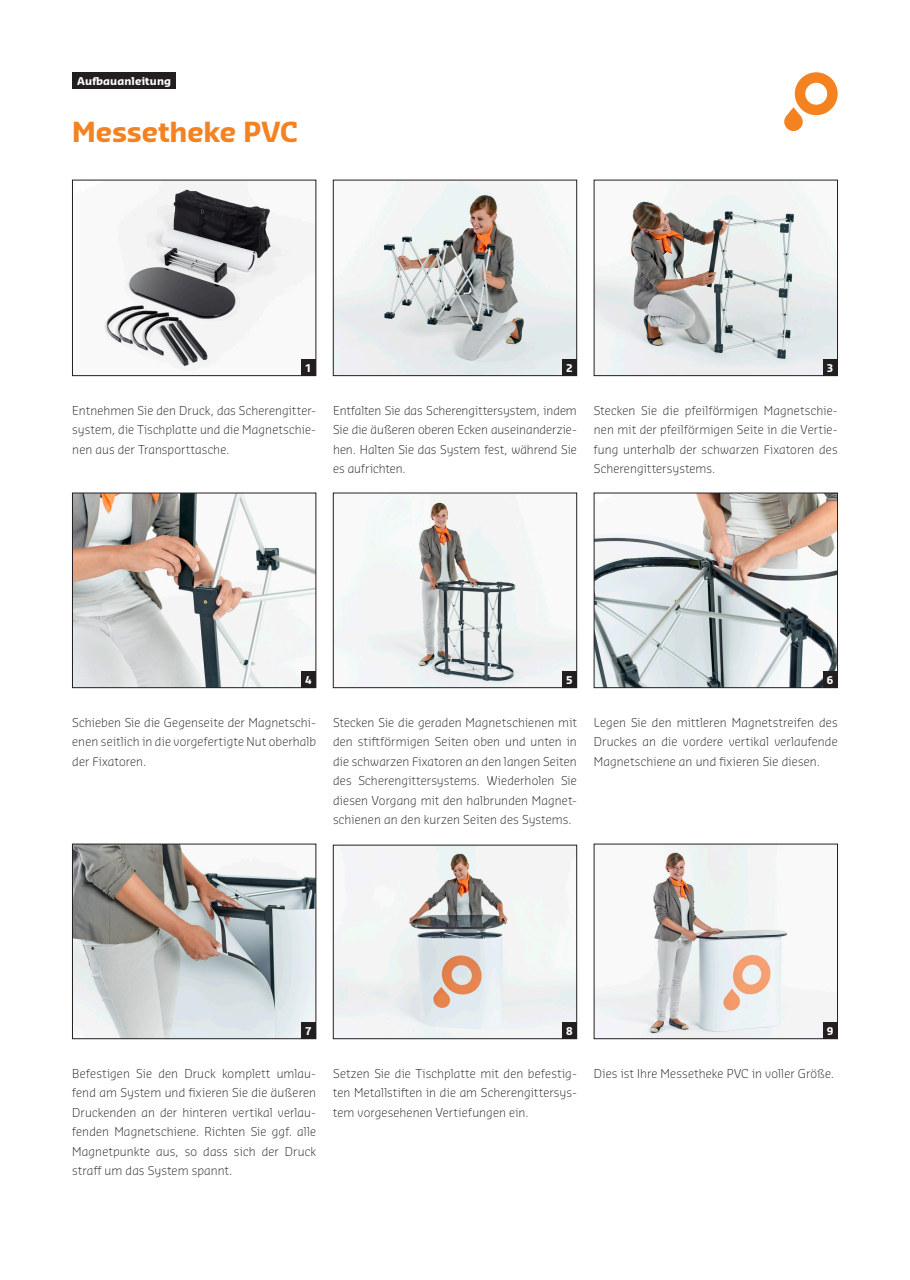
<style>
.page{position:relative;width:910px;height:1280px;background:#fff}
.page>*{position:absolute;margin:0;border:0;box-sizing:border-box;transform-origin:0 0}
.Überschriften{font:700 27px "Sansa Pro";letter-spacing:-.01em;color:#f58220}
.t1{font:300 12px/19.5px "Sansa Pro";letter-spacing:.01em;color:#231f20;text-align:justify}
.Highlight_schwarzen{font:700 10.5px "Sansa Pro";letter-spacing:.015em;color:#fff}
</style>
<div class="page">
<div style="left:72px;top:72px;width:103px;height:17px;background:#231f20"></div>
<svg style="left:784px;top:72px;width:54px;height:59px"></svg>
<img style="left:104px;top:182px;width:210px;height:189px">
<div style="left:72px;top:180px;width:244px;height:196px;border:1px solid #231f20"></div>
<div style="left:301px;top:359px;width:15px;height:17px;background:#231f20"></div>
<img style="left:335px;top:182px;width:240px;height:192px">
<div style="left:333px;top:180px;width:244px;height:196px;border:1px solid #231f20"></div>
<div style="left:562px;top:359px;width:15px;height:17px;background:#231f20"></div>
<img style="left:596px;top:182px;width:240px;height:192px">
<div style="left:594px;top:180px;width:244px;height:196px;border:1px solid #231f20"></div>
<div style="left:823px;top:359px;width:15px;height:17px;background:#231f20"></div>
<img style="left:74px;top:495px;width:240px;height:191px">
<div style="left:72px;top:493px;width:244px;height:195px;border:1px solid #231f20"></div>
<div style="left:301px;top:671px;width:15px;height:17px;background:#231f20"></div>
<img style="left:335px;top:495px;width:240px;height:191px">
<div style="left:333px;top:493px;width:244px;height:195px;border:1px solid #231f20"></div>
<div style="left:562px;top:671px;width:15px;height:17px;background:#231f20"></div>
<img style="left:596px;top:495px;width:240px;height:191px">
<div style="left:594px;top:493px;width:244px;height:195px;border:1px solid #231f20"></div>
<div style="left:823px;top:671px;width:15px;height:17px;background:#231f20"></div>
<img style="left:74px;top:846px;width:240px;height:191px">
<div style="left:72px;top:844px;width:244px;height:195px;border:1px solid #231f20"></div>
<div style="left:301px;top:1022px;width:15px;height:17px;background:#231f20"></div>
<img style="left:335px;top:847px;width:240px;height:190px">
<div style="left:333px;top:845px;width:244px;height:194px;border:1px solid #231f20"></div>
<div style="left:562px;top:1022px;width:15px;height:17px;background:#231f20"></div>
<img style="left:596px;top:846px;width:240px;height:191px">
<div style="left:594px;top:844px;width:244px;height:195px;border:1px solid #231f20"></div>
<div style="left:823px;top:1022px;width:15px;height:17px;background:#231f20"></div>
<p class="Highlight_schwarzen" style="left:77px;top:74px;width:95px">Aufbauanleitung</p>
<p class="Überschriften" style="left:72px;top:113px;width:227px">Messetheke PVC</p>
<p class="Highlight_schwarzen" style="left:305px;top:361px;width:8px">1</p>
<p class="Highlight_schwarzen" style="left:566px;top:361px;width:8px">2</p>
<p class="Highlight_schwarzen" style="left:827px;top:361px;width:8px">3</p>
<p class="t1" style="left:72px;top:400px;width:245px">Entnehmen Sie den Druck, das Scherengitter&shy;system, die Tischplatte und die Magnetschie&shy;nen aus der Transporttasche.</p>
<p class="t1" style="left:333px;top:400px;width:245px">Entfalten Sie das Scherengittersystem, indem Sie die äußeren oberen Ecken auseinanderzie&shy;hen. Halten Sie das System fest, während Sie es aufrichten.</p>
<p class="t1" style="left:594px;top:400px;width:245px">Stecken Sie die pfeilförmigen Magnetschie&shy;nen mit der pfeilförmigen Seite in die Vertie&shy;fung unterhalb der schwarzen Fixatoren des Scherengittersystems.</p>
<p class="Highlight_schwarzen" style="left:305px;top:673px;width:8px">4</p>
<p class="Highlight_schwarzen" style="left:566px;top:673px;width:8px">5</p>
<p class="Highlight_schwarzen" style="left:827px;top:673px;width:8px">6</p>
<p class="t1" style="left:72px;top:712px;width:245px">Schieben Sie die Gegenseite der Magnetschi&shy;enen seitlich in die vorgefertigte Nut oberhalb der Fixatoren.</p>
<p class="t1" style="left:333px;top:712px;width:245px">Stecken Sie die geraden Magnetschienen mit den stiftförmigen Seiten oben und unten in die schwarzen Fixatoren an den langen Seiten des Scherengittersystems. Wiederholen Sie diesen Vorgang mit den halbrunden Magnet&shy;schienen an den kurzen Seiten des Systems.</p>
<p class="t1" style="left:594px;top:712px;width:245px">Legen Sie den mittleren Magnetstreifen des Druckes an die vordere vertikal verlaufende Magnetschiene an und fixieren Sie diesen.</p>
<p class="Highlight_schwarzen" style="left:305px;top:1024px;width:8px">7</p>
<p class="t1" style="left:72px;top:1063px;width:245px">Befestigen Sie den Druck komplett umlau&shy;fend am System und fixieren Sie die äußeren Druckenden an der hinteren vertikal verlau&shy;fenden Magnetschiene. Richten Sie ggf. alle Magnetpunkte aus, so dass sich der Druck straff um das System spannt.</p>
<p class="Highlight_schwarzen" style="left:566px;top:1024px;width:8px">8</p>
<p class="Highlight_schwarzen" style="left:827px;top:1024px;width:8px">9</p>
<p class="t1" style="left:333px;top:1063px;width:245px">Setzen Sie die Tischplatte mit den befestig-</p>
<p class="t1" style="left:594px;top:1063px;width:242px">Dies ist Ihre Messetheke PVC in voller Größe.</p>
<p class="t1" style="left:333px;top:1083px;width:245px">ten Metallstiften in die am Scherengittersys&shy;tem vorgesehenen Vertiefungen ein.</p>
</div>
